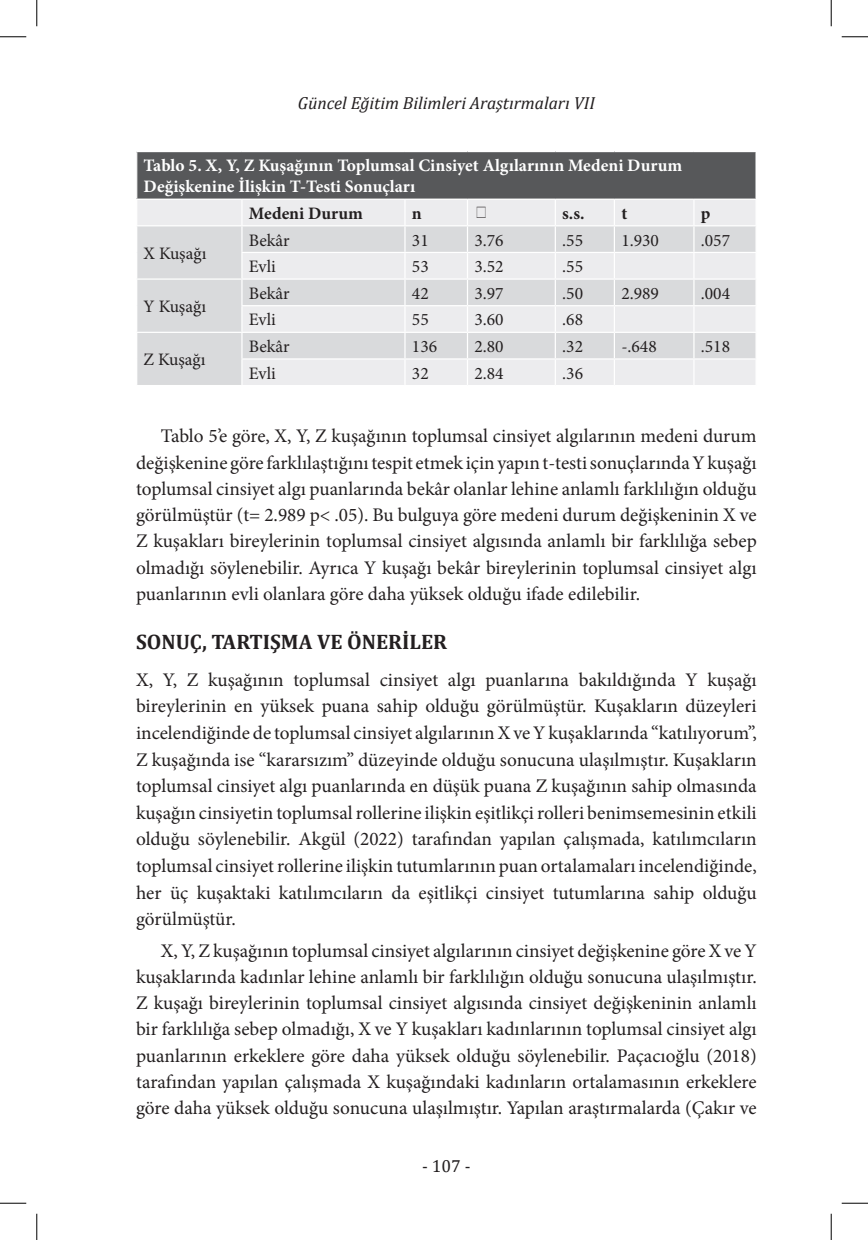
<style>
.page{position:relative;width:868px;height:1240px;background:#fff}
.page>*{position:absolute;margin:0;border:0;box-sizing:border-box;transform-origin:0 0}
.baslık_1{font:700 21px "Cambria";color:#231f20}
.duzyazi{font:19.25px/26.2px "Minion Pro";color:#231f20;text-align:justify}
.satır_başı{font:19.25px/26.6px "Minion Pro";color:#231f20;text-align:justify}
.tabloyazi{font:17.5px "Minion Pro";color:#231f20}
.tabloyazibold{font:700 17.5px/21px "Minion Pro";color:#fff}
.t1{font:italic 17.5px "Cambria";color:#231f20}
.tabloyazi-2{font:700 17.5px "Minion Pro";color:#231f20}
.t2{font:17.5px "Cambria";color:#231f20}
</style>
<div class="page">
<div style="left:137px;top:151px;width:618px;height:48px;background:#57585a"></div>
<div style="left:137px;top:200px;width:618px;height:25px;background:#ececee"></div>
<svg style="left:137px;top:226px;width:618px;height:159px;background:#e1e1e3"></svg>
<hr style="left:466px;top:200px;width:2px;height:25px;background:#fff">
<hr style="left:466px;top:226px;width:2px;height:26px;background:#fff">
<hr style="left:241px;top:252px;width:164px;height:1px;background:#fff">
<hr style="left:405px;top:252px;width:62px;height:1px;background:#fff">
<hr style="left:467px;top:252px;width:88px;height:1px;background:#fff">
<hr style="left:466px;top:253px;width:2px;height:25px;background:#fff">
<hr style="left:555px;top:252px;width:59px;height:1px;background:#fff">
<hr style="left:614px;top:252px;width:79px;height:1px;background:#fff">
<hr style="left:693px;top:252px;width:63px;height:1px;background:#fff">
<hr style="left:136px;top:278px;width:106px;height:2px;background:#fff">
<hr style="left:242px;top:278px;width:163px;height:2px;background:#fff">
<hr style="left:405px;top:278px;width:62px;height:2px;background:#fff">
<hr style="left:467px;top:278px;width:88px;height:2px;background:#fff">
<hr style="left:466px;top:280px;width:2px;height:25px;background:#fff">
<hr style="left:555px;top:278px;width:59px;height:2px;background:#fff">
<hr style="left:614px;top:278px;width:79px;height:2px;background:#fff">
<hr style="left:693px;top:278px;width:63px;height:2px;background:#fff">
<hr style="left:241px;top:305px;width:164px;height:1px;background:#fff">
<hr style="left:405px;top:305px;width:62px;height:1px;background:#fff">
<hr style="left:467px;top:305px;width:88px;height:1px;background:#fff">
<hr style="left:466px;top:306px;width:2px;height:26px;background:#fff">
<hr style="left:555px;top:305px;width:59px;height:1px;background:#fff">
<hr style="left:614px;top:305px;width:79px;height:1px;background:#fff">
<hr style="left:693px;top:305px;width:63px;height:1px;background:#fff">
<hr style="left:136px;top:332px;width:106px;height:1px;background:#fff">
<hr style="left:242px;top:332px;width:163px;height:1px;background:#fff">
<hr style="left:405px;top:332px;width:62px;height:1px;background:#fff">
<hr style="left:467px;top:332px;width:88px;height:1px;background:#fff">
<hr style="left:466px;top:333px;width:2px;height:25px;background:#fff">
<hr style="left:555px;top:332px;width:59px;height:1px;background:#fff">
<hr style="left:614px;top:332px;width:79px;height:1px;background:#fff">
<hr style="left:693px;top:332px;width:63px;height:1px;background:#fff">
<hr style="left:241px;top:358px;width:164px;height:1px;background:#fff">
<svg style="left:241px;top:200px;width:1px;height:185px"></svg>
<hr style="left:405px;top:358px;width:62px;height:1px;background:#fff">
<svg style="left:404px;top:200px;width:1px;height:185px"></svg>
<hr style="left:467px;top:358px;width:88px;height:1px;background:#fff">
<hr style="left:466px;top:359px;width:2px;height:26px;background:#fff">
<hr style="left:555px;top:358px;width:59px;height:1px;background:#fff">
<svg style="left:554px;top:200px;width:1px;height:185px"></svg>
<hr style="left:614px;top:358px;width:79px;height:1px;background:#fff">
<svg style="left:613px;top:200px;width:1px;height:185px"></svg>
<hr style="left:693px;top:358px;width:63px;height:1px;background:#fff">
<svg style="left:693px;top:200px;width:1px;height:185px"></svg>
<svg style="left:755px;top:226px;width:1px;height:133px"></svg>
<hr style="left:136px;top:151px;width:106px;height:1px;background:#fff">
<hr style="left:242px;top:151px;width:163px;height:1px;background:#fff">
<hr style="left:405px;top:151px;width:62px;height:1px;background:#fff">
<hr style="left:467px;top:151px;width:88px;height:1px;background:#fff">
<hr style="left:555px;top:151px;width:59px;height:1px;background:#fff">
<hr style="left:614px;top:151px;width:79px;height:1px;background:#fff">
<hr style="left:693px;top:151px;width:63px;height:1px;background:#fff">
<hr style="left:136px;top:198px;width:106px;height:2px;background:#fff">
<hr style="left:242px;top:198px;width:163px;height:2px;background:#fff">
<hr style="left:405px;top:198px;width:62px;height:2px;background:#fff">
<hr style="left:467px;top:198px;width:88px;height:2px;background:#fff">
<hr style="left:555px;top:198px;width:59px;height:2px;background:#fff">
<hr style="left:614px;top:198px;width:79px;height:2px;background:#fff">
<hr style="left:693px;top:198px;width:63px;height:2px;background:#fff">
<svg style="left:0;top:36px;width:26px;height:1px"></svg>
<svg style="left:841px;top:36px;width:26px;height:1px"></svg>
<svg style="left:0;top:1202px;width:26px;height:1px"></svg>
<svg style="left:841px;top:1202px;width:26px;height:1px"></svg>
<svg style="left:36px;top:0;width:1px;height:26px"></svg>
<svg style="left:36px;top:1213px;width:1px;height:26px"></svg>
<svg style="left:830px;top:0;width:1px;height:26px"></svg>
<svg style="left:830px;top:1213px;width:1px;height:26px"></svg>
<svg style="left:476px;top:207px;width:9px;height:11px"></svg>
<p class="t1" style="left:298px;top:91px;width:298px">Güncel Eğitim Bilimleri Araştırmaları VII</p>
<p class="tabloyazibold" style="left:144px;top:155px;width:540px">Tablo 5. X, Y, Z Kuşağının Toplumsal Cinsiyet Algılarının Medeni Durum<br>Değişkenine İlişkin T-Testi Sonuçları</p>
<p class="tabloyazi-2" style="left:249px;top:201px;width:116px">Medeni Durum</p>
<p class="tabloyazi-2" style="left:412px;top:201px;width:11px">n</p>
<p class="tabloyazi-2" style="left:562px;top:201px;width:24px">s.s.</p>
<p class="tabloyazi-2" style="left:621px;top:201px;width:7px">t</p>
<p class="tabloyazi-2" style="left:700px;top:201px;width:11px">p</p>
<p class="tabloyazi" style="left:144px;top:241px;width:64px">X Kuşağı</p>
<p class="tabloyazi" style="left:249px;top:228px;width:42px">Bekâr</p>
<p class="tabloyazi" style="left:412px;top:228px;width:18px">31</p>
<p class="tabloyazi" style="left:474px;top:228px;width:31px">3.76</p>
<p class="tabloyazi" style="left:562px;top:228px;width:22px">.55</p>
<p class="tabloyazi" style="left:621px;top:228px;width:39px">1.930</p>
<p class="tabloyazi" style="left:700px;top:228px;width:31px">.057</p>
<p class="tabloyazi" style="left:249px;top:255px;width:28px">Evli</p>
<p class="tabloyazi" style="left:412px;top:255px;width:18px">53</p>
<p class="tabloyazi" style="left:474px;top:255px;width:31px">3.52</p>
<p class="tabloyazi" style="left:562px;top:255px;width:22px">.55</p>
<p class="tabloyazi" style="left:144px;top:295px;width:64px">Y Kuşağı</p>
<p class="tabloyazi" style="left:144px;top:348px;width:63px">Z Kuşağı</p>
<p class="tabloyazi" style="left:249px;top:281px;width:42px">Bekâr</p>
<p class="tabloyazi" style="left:412px;top:281px;width:18px">42</p>
<p class="tabloyazi" style="left:474px;top:281px;width:31px">3.97</p>
<p class="tabloyazi" style="left:562px;top:281px;width:22px">.50</p>
<p class="tabloyazi" style="left:621px;top:281px;width:39px">2.989</p>
<p class="tabloyazi" style="left:700px;top:281px;width:31px">.004</p>
<p class="tabloyazi" style="left:249px;top:308px;width:28px">Evli</p>
<p class="tabloyazi" style="left:412px;top:308px;width:18px">55</p>
<p class="tabloyazi" style="left:474px;top:308px;width:31px">3.60</p>
<p class="tabloyazi" style="left:562px;top:308px;width:22px">.68</p>
<p class="tabloyazi" style="left:249px;top:334px;width:42px">Bekâr</p>
<p class="tabloyazi" style="left:412px;top:334px;width:27px">136</p>
<p class="tabloyazi" style="left:474px;top:334px;width:31px">2.80</p>
<p class="tabloyazi" style="left:562px;top:334px;width:22px">.32</p>
<p class="tabloyazi" style="left:621px;top:334px;width:37px">-.648</p>
<p class="tabloyazi" style="left:700px;top:334px;width:31px">.518</p>
<p class="tabloyazi" style="left:249px;top:361px;width:28px">Evli</p>
<p class="tabloyazi" style="left:412px;top:361px;width:18px">32</p>
<p class="tabloyazi" style="left:474px;top:361px;width:31px">2.84</p>
<p class="tabloyazi" style="left:562px;top:361px;width:22px">.36</p>
<p class="duzyazi" style="left:136px;top:423px;width:622px;text-indent:25px">Tablo 5’e göre, X, Y, Z kuşağının toplumsal cinsiyet algılarının medeni durum değişkenine göre farklılaştığını tespit etmek için yapın t-testi sonuçlarında Y kuşağı toplumsal cinsiyet algı puanlarında bekâr olanlar lehine anlamlı farklılığın olduğu görülmüştür (t= 2.989 p&lt; .05). Bu bulguya göre medeni durum değişkeninin X ve Z kuşakları bireylerinin toplumsal cinsiyet algısında anlamlı bir farklılığa sebep olmadığı söylenebilir. Ayrıca Y kuşağı bekâr bireylerinin toplumsal cinsiyet algı puanlarının evli olanlara göre daha yüksek olduğu ifade edilebilir.</p>
<p class="baslık_1" style="left:136px;top:627px;width:312px">SONUÇ, TARTIŞMA VE ÖNERILER</p>
<p class="satır_başı" style="left:136px;top:666px;width:622px">X, Y, Z kuşağının toplumsal cinsiyet algı puanlarına bakıldığında Y kuşağı bireylerinin en yüksek puana sahip olduğu görülmüştür. Kuşakların düzeyleri incelendiğinde de toplumsal cinsiyet algılarının X ve Y kuşaklarında “katılıyorum”, Z kuşağında ise “kararsızım” düzeyinde olduğu sonucuna ulaşılmıştır. Kuşakların toplumsal cinsiyet algı puanlarında en düşük puana Z kuşağının sahip olmasında kuşağın cinsiyetin toplumsal rollerine ilişkin eşitlikçi rolleri benimsemesinin etkili olduğu söylenebilir. Akgül (2022) tarafından yapılan çalışmada, katılımcıların toplumsal cinsiyet rollerine ilişkin tutumlarının puan ortalamaları incelendiğinde, her üç kuşaktaki katılımcıların da eşitlikçi cinsiyet tutumlarına sahip olduğu görülmüştür.</p>
<p class="duzyazi" style="left:136px;top:937px;width:622px;text-indent:25px">X, Y, Z kuşağının toplumsal cinsiyet algılarının cinsiyet değişkenine göre X ve Y kuşaklarında kadınlar lehine anlamlı bir farklılığın olduğu sonucuna ulaşılmıştır.<br>Z kuşağı bireylerinin toplumsal cinsiyet algısında cinsiyet değişkeninin anlamlı bir farklılığa sebep olmadığı, X ve Y kuşakları kadınlarının toplumsal cinsiyet algı puanlarının erkeklere göre daha yüksek olduğu söylenebilir. Paçacıoğlu (2018) tarafından yapılan çalışmada X kuşağındaki kadınların ortalamasının erkeklere göre daha yüksek olduğu sonucuna ulaşılmıştır. Yapılan araştırmalarda (Çakır ve</p>
<p class="t2" style="left:422px;top:1155px;width:50px">- 107 -</p>
</div>
